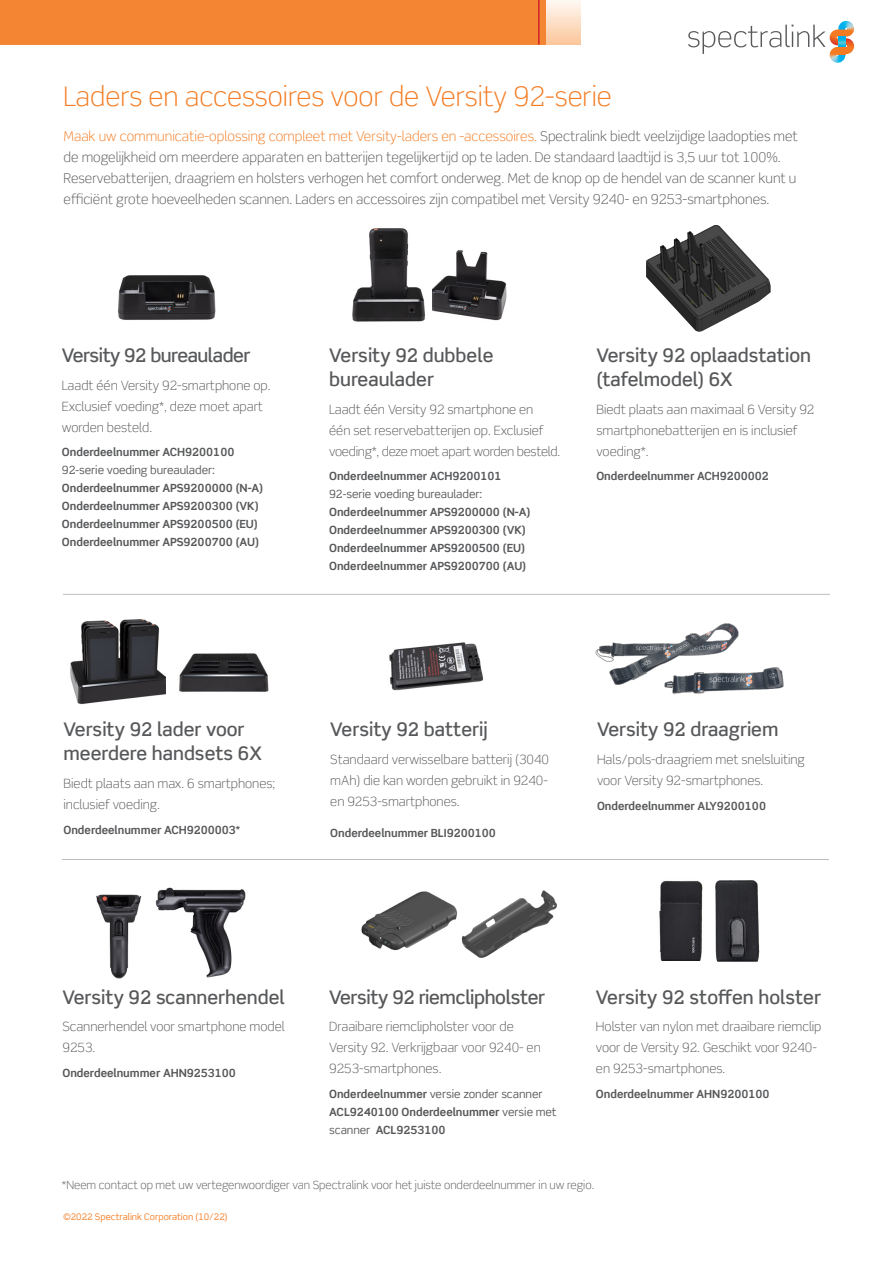
<style>
.page{position:relative;width:893px;height:1263px;background:#fff}
.page>*{position:absolute;margin:0;border:0;box-sizing:border-box;transform-origin:0 0}
.t1{font:300 27px "Scene Pro";color:#f47b21}
.t2{font:500 18.75px/24px "Scene Std";color:#57585a}
.t3{font:500 18.75px "Scene Std";letter-spacing:-.02em;color:#57585a}
.t4{font:500 18.75px "Scene Std";letter-spacing:-.025em;color:#57585a}
.Body{font:300 13.5px/21px "Scene Pro";color:#57585a}
.Body-2{font:300 12.75px/21px "Scene Pro";color:#57585a}
.t5{font:700 11.25px/18px "Scene Std";letter-spacing:-.005em;color:#57585a}
.Body-3{font:300 11.25px "Scene Pro";color:#57585a}
.t6{font:9px "Scene Std";color:#f47b21}
.s1{color:#f47b21}
.s2{font-weight:400}
</style>
<div class="page">
<img style="left:70px;top:619px;width:96px;height:86px">
<img style="left:179px;top:653px;width:90px;height:39px">
<hr style="left:63px;top:594px;width:767px;height:1px;background:#bcbdc0">
<img style="left:117px;top:275px;width:99px;height:45px">
<img style="left:389px;top:642px;width:95px;height:49px">
<img style="left:595px;top:623px;width:144px;height:62px">
<img style="left:640px;top:658px;width:144px;height:37px">
<div style="left:0;top:0;width:546px;height:45px;background:#f48533"></div>
<div style="left:546px;top:0;width:34px;height:45px;background:linear-gradient(to bottom,#fef8f3,#fcc69a)"></div>
<hr style="left:538px;top:0;width:2px;height:45px;background:#d1232a">
<img style="left:829px;top:56px;width:17px;height:7px">
<img style="left:839px;top:21px;width:14px;height:4px">
<svg style="left:688px;top:25px;width:166px;height:31px"></svg>
<hr style="left:62px;top:859px;width:767px;height:1px;background:#bcbdc0">
<img style="left:96px;top:894px;width:46px;height:85px">
<img style="left:155px;top:887px;width:91px;height:91px">
<img style="left:361px;top:891px;width:75px;height:60px">
<img style="left:436px;top:890px;width:121px;height:68px">
<img style="left:659px;top:880px;width:44px;height:81px">
<img style="left:715px;top:880px;width:45px;height:82px">
<img style="left:432px;top:250px;width:75px;height:71px">
<img style="left:352px;top:228px;width:73px;height:94px">
<img style="left:646px;top:225px;width:125px;height:107px">
<h2 class="t1" style="left:64px;top:80px;width:550px">Laders en accessoires voor de Versity 92-serie</h2>
<p class="Body" style="left:64px;top:125px;width:736px"><span class="s1">Maak uw communicatie-oplossing compleet met Versity-laders en -accessoires.</span> Spectralink biedt veelzijdige laadopties met de mogelijkheid om meerdere apparaten en batterijen tegelijkertijd op te laden. De standaard laadtijd is 3,5 uur tot 100%.<br>Reservebatterijen, draagriem en holsters verhogen het comfort onderweg. Met de knop op de hendel van de scanner kunt u efficiënt grote hoeveelheden scannen. Laders en accessoires zijn compatibel met Versity 9240- en 9253-smartphones.</p>
<h3 class="t4" style="left:62px;top:343px;width:190px">Versity 92 bureaulader</h3>
<p class="Body-2" style="left:62px;top:375px;width:210px">Laadt één Versity 92-smartphone op.<br>Exclusief voeding*, deze moet apart worden besteld.</p>
<p class="t5" style="left:62px;top:443px;width:203px">Onderdeelnummer ACH9200100<br><span class="s2">92-serie voeding bureaulader:<br></span>Onderdeelnummer APS9200000 (N-A)<br>Onderdeelnummer APS9200300 (VK)<br>Onderdeelnummer APS9200500 (EU)<br>Onderdeelnummer APS9200700 (AU)</p>
<h3 class="t2" style="left:329px;top:343px;width:166px">Versity 92 dubbele bureaulader</h3>
<p class="Body-2" style="left:329px;top:399px;width:233px">Laadt één Versity 92 smartphone en<br>één set reservebatterijen op. Exclusief voeding*, deze moet apart worden besteld.</p>
<p class="t5" style="left:329px;top:467px;width:174px">Onderdeelnummer ACH9200101</p>
<p class="t5" style="left:329px;top:485px;width:203px"><span class="s2">92-serie voeding bureaulader:<br></span>Onderdeelnummer APS9200000 (N-A)<br>Onderdeelnummer APS9200300 (VK)<br>Onderdeelnummer APS9200500 (EU)<br>Onderdeelnummer APS9200700 (AU)</p>
<h3 class="t2" style="left:596px;top:343px;width:216px">Versity 92 oplaadstation (tafelmodel) 6X</h3>
<p class="Body-2" style="left:596px;top:399px;width:219px">Biedt plaats aan maximaal 6 Versity 92 smartphonebatterijen en is inclusief voeding*.</p>
<p class="t5" style="left:596px;top:467px;width:174px">Onderdeelnummer ACH9200002</p>
<h3 class="t2" style="left:64px;top:717px;width:200px">Versity 92 lader voor meerdere handsets 6X</h3>
<p class="Body-2" style="left:64px;top:773px;width:213px">Biedt plaats aan max. 6 smartphones; inclusief voeding.</p>
<p class="t5" style="left:64px;top:821px;width:178px">Onderdeelnummer ACH9200003*</p>
<h3 class="t2" style="left:330px;top:717px;width:159px">Versity 92 batterij</h3>
<p class="Body-2" style="left:330px;top:749px;width:220px;text-align:justify">Standaard verwisselbare batterij (3040 mAh) die kan worden gebruikt in 9240- en 9253-smartphones.</p>
<p class="t5" style="left:330px;top:824px;width:167px">Onderdeelnummer BLI9200100</p>
<h3 class="t2" style="left:597px;top:717px;width:183px">Versity 92 draagriem</h3>
<p class="Body-2" style="left:597px;top:749px;width:209px">Hals/pols-draagriem met snelsluiting voor Versity 92-smartphones.</p>
<p class="t5" style="left:597px;top:797px;width:171px">Onderdeelnummer ALY9200100</p>
<h3 class="t2" style="left:62px;top:985px;width:224px">Versity 92 scannerhendel</h3>
<p class="Body-2" style="left:62px;top:1016px;width:224px">Scannerhendel voor smartphone model<br>9253.</p>
<p class="t5" style="left:62px;top:1064px;width:175px">Onderdeelnummer AHN9253100</p>
<h3 class="t3" style="left:329px;top:985px;width:217px">Versity 92 riemclipholster</h3>
<p class="Body-2" style="left:329px;top:1016px;width:213px">Draaibare riemclipholster voor de<br>Versity 92. Verkrijgbaar voor 9240- en<br>9253-smartphones.</p>
<p class="t5" style="left:329px;top:1085px;width:229px">Onderdeelnummer <span class="s2">versie zonder scanner<br></span>ACL9240100 Onderdeelnummer <span class="s2">versie met scanner</span> ACL9253100</p>
<h3 class="t2" style="left:596px;top:985px;width:227px">Versity 92 stoffen holster</h3>
<p class="Body-2" style="left:596px;top:1016px;width:227px">Holster van nylon met draaibare riemclip voor de Versity 92. Geschikt voor 9240- en 9253-smartphones.</p>
<p class="t5" style="left:596px;top:1085px;width:175px">Onderdeelnummer AHN9200100</p>
<p class="Body-3" style="left:62px;top:1178px;width:534px">*Neem contact op met uw vertegenwoordiger van Spectralink voor het juiste onderdeelnummer in uw regio.</p>
<p class="t6" style="left:63px;top:1211px;width:166px">©2022 Spectralink Corporation (10/22)</p>
</div>
